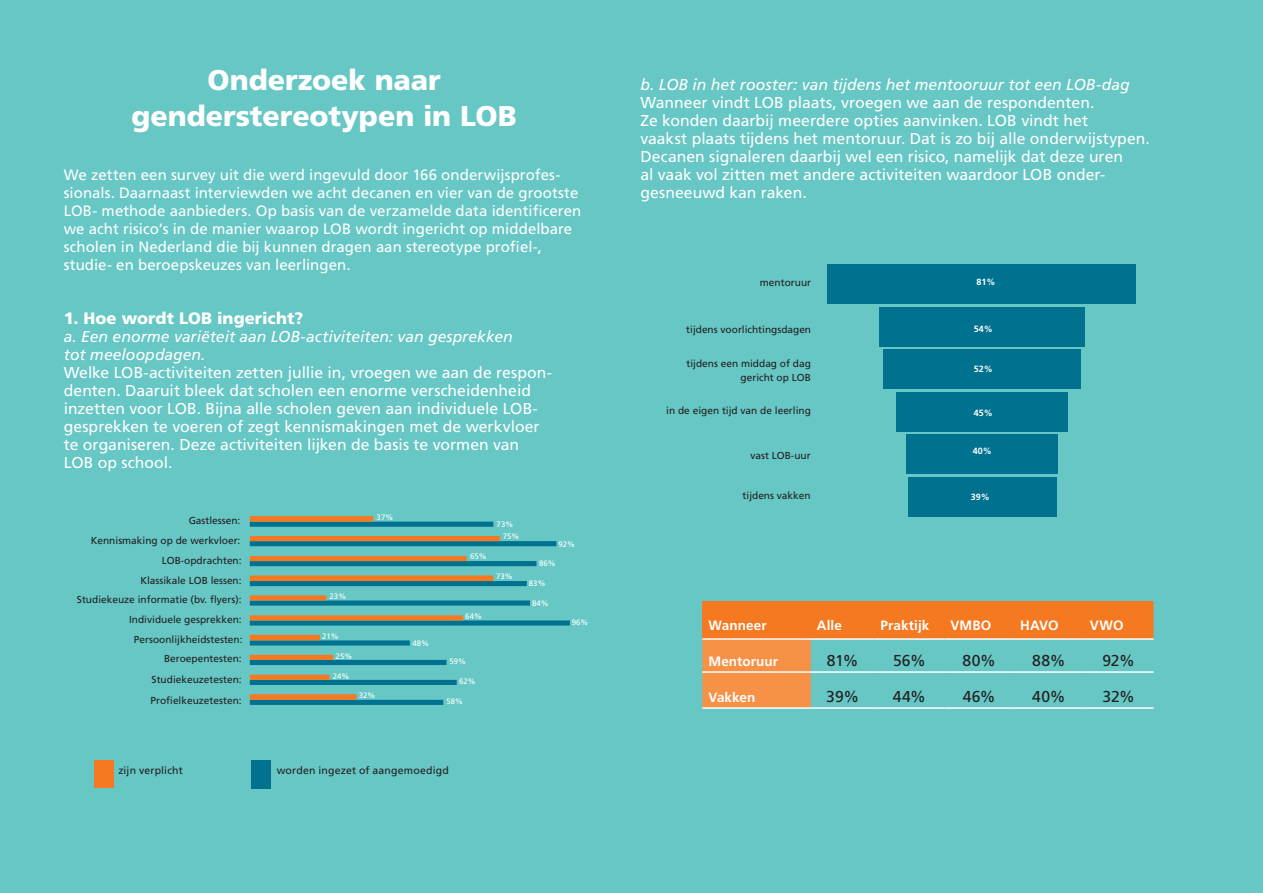
<style>
.page{position:relative;width:1263px;height:893px;background:#66c7c5}
.page>*{position:absolute;margin:0;border:0;box-sizing:border-box;transform-origin:0 0}
.kopH3_12_15{font:900 28.5px/36px "Frutiger LT Std";color:#fff;text-align:center}
.body_eerste_alinea{font:900 16.5px "Frutiger LT Std";letter-spacing:.005em;color:#fff}
.body_eerste_alinea-2{font:15.75px/18px "Frutiger LT Std";color:#fff}
.body_eerste_alinea-3{font:15.75px "Frutiger LT Std";letter-spacing:.01em;color:#231f20}
.body_eerste_alinea-4{font:15px/18px "Frutiger LT Std";letter-spacing:.005em;color:#fff}
.kopH3_12_15-2{font:700 13.5px "Frutiger LT Std";letter-spacing:.01em;color:#fff}
.body_eerste_alinea-5{font:700 13.5px "Frutiger LT Std";letter-spacing:.005em;color:#fff}
.kop_15_15{font:700 13.5px "Frutiger LT Std";letter-spacing:.01em;color:#fff}
.body_eerste_alinea-6{font:10.5px "Frutiger LT Std";letter-spacing:.015em;color:#231f20}
.t1{font:10.2px/19.8px "Frutiger LT Std";color:#231f20;text-align:right}
.t2{font:700 9px "Frutiger LT Std";color:#fff}
.t3{font:7.8px/12.3px "Frutiger LT Std";color:#fff}
.s1{font-style:italic}
</style>
<div class="page">
<svg style="left:250px;top:541px;width:320px;height:164px"></svg>
<svg style="left:250px;top:516px;width:250px;height:184px"></svg>
<div style="left:94px;top:760px;width:19px;height:27px;background:#f47921"></div>
<div style="left:252px;top:760px;width:19px;height:28px;background:#00718e"></div>
<div style="left:827px;top:264px;width:309px;height:40px;background:#00718e"></div>
<div style="left:879px;top:307px;width:205px;height:39px;background:#00718e"></div>
<div style="left:883px;top:349px;width:198px;height:40px;background:#00718e"></div>
<div style="left:896px;top:392px;width:171px;height:39px;background:#00718e"></div>
<div style="left:906px;top:435px;width:152px;height:39px;background:#00718e"></div>
<div style="left:908px;top:477px;width:148px;height:40px;background:#00718e"></div>
<svg style="left:702px;top:601px;width:451px;height:106px"></svg>
<hr style="left:702px;top:638px;width:109px;height:2px;background:#fff">
<hr style="left:702px;top:671px;width:109px;height:2px;background:#fff">
<hr style="left:702px;top:707px;width:109px;height:2px;background:#fff">
<hr style="left:811px;top:638px;width:63px;height:2px;background:#fff">
<hr style="left:874px;top:638px;width:70px;height:2px;background:#fff">
<hr style="left:944px;top:638px;width:70px;height:2px;background:#fff">
<hr style="left:1014px;top:638px;width:70px;height:2px;background:#fff">
<hr style="left:1084px;top:638px;width:69px;height:2px;background:#fff">
<hr style="left:811px;top:671px;width:63px;height:2px;background:#fff">
<hr style="left:874px;top:671px;width:70px;height:2px;background:#fff">
<hr style="left:944px;top:671px;width:70px;height:2px;background:#fff">
<hr style="left:1014px;top:671px;width:70px;height:2px;background:#fff">
<hr style="left:1084px;top:671px;width:69px;height:2px;background:#fff">
<hr style="left:811px;top:707px;width:63px;height:2px;background:#fff">
<hr style="left:874px;top:707px;width:70px;height:2px;background:#fff">
<hr style="left:944px;top:707px;width:70px;height:2px;background:#fff">
<hr style="left:1014px;top:707px;width:70px;height:2px;background:#fff">
<hr style="left:1084px;top:707px;width:69px;height:2px;background:#fff">
<h2 class="kopH3_12_15" style="left:131px;top:62px;width:387px">Onderzoek naar genderstereotypen in LOB</h2>
<p class="body_eerste_alinea-4" style="left:64px;top:166px;width:519px">We zetten een survey uit die werd ingevuld door 166 onderwijsprofes&shy;sionals. Daarnaast interviewden we acht decanen en vier van de grootste LOB- methode aanbieders. Op basis van de verzamelde data identificeren we acht risico’s in de manier waarop LOB wordt ingericht op middelbare scholen in Nederland die bij kunnen dragen aan stereotype profiel-, studie- en beroepskeuzes van leerlingen.</p>
<p class="body_eerste_alinea" style="left:64px;top:308px;width:241px">1. Hoe wordt LOB ingericht?</p>
<p class="body_eerste_alinea-2" style="left:64px;top:328px;width:490px"><span class="s1">a. Een enorme variëteit aan LOB-activiteiten: van gesprekken<br>tot meeloopdagen.<br></span>Welke LOB-activiteiten zetten jullie in, vroegen we aan de respon&shy;denten. Daaruit bleek dat scholen een enorme verscheidenheid inzetten voor LOB. Bijna alle scholen geven aan individuele LOB&shy;gesprekken te voeren of zegt kennismakingen met de werkvloer te organiseren. Deze activiteiten lijken de basis te vormen van LOB op school.</p>
<p class="t1" style="left:91px;top:511px;width:152px">Gastlessen:<br>Kennismaking op de werkvloer:<br>LOB-opdrachten:<br>Klassikale LOB lessen:</p>
<p class="t3" style="left:377px;top:511px;width:18px">37%</p>
<p class="t3" style="left:470px;top:550px;width:18px">65%</p>
<p class="t3" style="left:503px;top:518px;width:18px;text-indent:-6px">73%<br>75%</p>
<p class="t3" style="left:496px;top:570px;width:18px">73%</p>
<p class="t3" style="left:558px;top:538px;width:18px">92%</p>
<p class="t3" style="left:539px;top:558px;width:18px">86%</p>
<p class="t3" style="left:529px;top:577px;width:18px">83%</p>
<p class="t1" style="left:77px;top:590px;width:166px">Studiekeuze informatie (bv. flyers):</p>
<p class="t3" style="left:330px;top:590px;width:18px">23%</p>
<p class="t3" style="left:532px;top:597px;width:18px">84%</p>
<p class="t1" style="left:129px;top:610px;width:114px">Individuele gesprekken:</p>
<p class="t3" style="left:465px;top:610px;width:18px">64%</p>
<p class="t3" style="left:572px;top:616px;width:18px">96%</p>
<p class="t1" style="left:134px;top:630px;width:110px">Persoonlijkheidstesten:</p>
<p class="t1" style="left:164px;top:649px;width:79px">Beroepentesten:</p>
<p class="t3" style="left:322px;top:630px;width:18px">21%</p>
<p class="t3" style="left:336px;top:650px;width:18px">25%</p>
<p class="t3" style="left:412px;top:637px;width:18px">48%</p>
<p class="t3" style="left:449px;top:656px;width:18px">59%</p>
<p class="t1" style="left:152px;top:670px;width:92px">Studiekeuzetesten:</p>
<p class="t3" style="left:333px;top:670px;width:18px">24%</p>
<p class="t3" style="left:459px;top:676px;width:18px">62%</p>
<p class="t1" style="left:150px;top:690px;width:93px">Profielkeuzetesten:</p>
<p class="t3" style="left:359px;top:689px;width:18px">32%</p>
<p class="t3" style="left:446px;top:696px;width:18px">58%</p>
<p class="body_eerste_alinea-6" style="left:118px;top:764px;width:66px">zijn verplicht</p>
<p class="body_eerste_alinea-6" style="left:277px;top:764px;width:174px">worden ingezet of aangemoedigd</p>
<p class="body_eerste_alinea-2" style="left:640px;top:76px;width:511px"><span class="s1">b. LOB in het rooster: van tijdens het mentooruur tot een LOB-dag </span>Wanneer vindt LOB plaats, vroegen we aan de respondenten.<br>Ze konden daarbij meerdere opties aanvinken. LOB vindt het<br>vaakst plaats tijdens het mentoruur. Dat is zo bij alle onderwijstypen.<br>Decanen signaleren daarbij wel een risico, namelijk dat deze uren<br>al vaak vol zitten met andere activiteiten waardoor LOB onder&shy;gesneeuwd kan raken.</p>
<p class="t1" style="left:760px;top:273px;width:53px">mentoruur</p>
<p class="t1" style="left:686px;top:319px;width:126px">tijdens voorlichtingsdagen</p>
<p class="t1" style="left:686px;top:356px;width:126px;line-height:14.4px">tijdens een middag of dag gericht op LOB</p>
<p class="t1" style="left:666px;top:401px;width:146px">in de eigen tijd van de leerling</p>
<p class="t1" style="left:750px;top:446px;width:62px">vast LOB-uur</p>
<p class="t1" style="left:742px;top:486px;width:70px">tijdens vakken</p>
<p class="t2" style="left:976px;top:277px;width:21px">81%</p>
<p class="t2" style="left:974px;top:324px;width:21px">54%</p>
<p class="t2" style="left:974px;top:364px;width:21px">52%</p>
<p class="t2" style="left:974px;top:407px;width:21px">45%</p>
<p class="t2" style="left:973px;top:445px;width:21px">40%</p>
<p class="t2" style="left:971px;top:491px;width:21px">39%</p>
<h1 class="kop_15_15" style="left:708px;top:617px;width:60px">Wanneer</h1>
<h2 class="kopH3_12_15-2" style="left:817px;top:617px;width:27px">Alle</h2>
<h2 class="kopH3_12_15-2" style="left:880px;top:617px;width:50px">Praktijk</h2>
<h2 class="kopH3_12_15-2" style="left:950px;top:617px;width:43px">VMBO</h2>
<h2 class="kopH3_12_15-2" style="left:1020px;top:617px;width:40px">HAVO</h2>
<h2 class="kopH3_12_15-2" style="left:1090px;top:617px;width:35px">VWO</h2>
<p class="body_eerste_alinea-5" style="left:708px;top:653px;width:71px">Mentoruur</p>
<p class="body_eerste_alinea-3" style="left:827px;top:651px;width:33px">81%</p>
<p class="body_eerste_alinea-3" style="left:893px;top:651px;width:34px">56%</p>
<p class="body_eerste_alinea-3" style="left:962px;top:651px;width:35px">80%</p>
<p class="body_eerste_alinea-3" style="left:1032px;top:651px;width:35px">88%</p>
<p class="body_eerste_alinea-3" style="left:1102px;top:651px;width:34px">92%</p>
<p class="body_eerste_alinea-5" style="left:708px;top:689px;width:49px">Vakken</p>
<p class="body_eerste_alinea-3" style="left:826px;top:687px;width:34px">39%</p>
<p class="body_eerste_alinea-3" style="left:893px;top:687px;width:35px">44%</p>
<p class="body_eerste_alinea-3" style="left:963px;top:687px;width:34px">46%</p>
<p class="body_eerste_alinea-3" style="left:1032px;top:687px;width:35px">40%</p>
<p class="body_eerste_alinea-3" style="left:1102px;top:687px;width:34px">32%</p>
</div>
